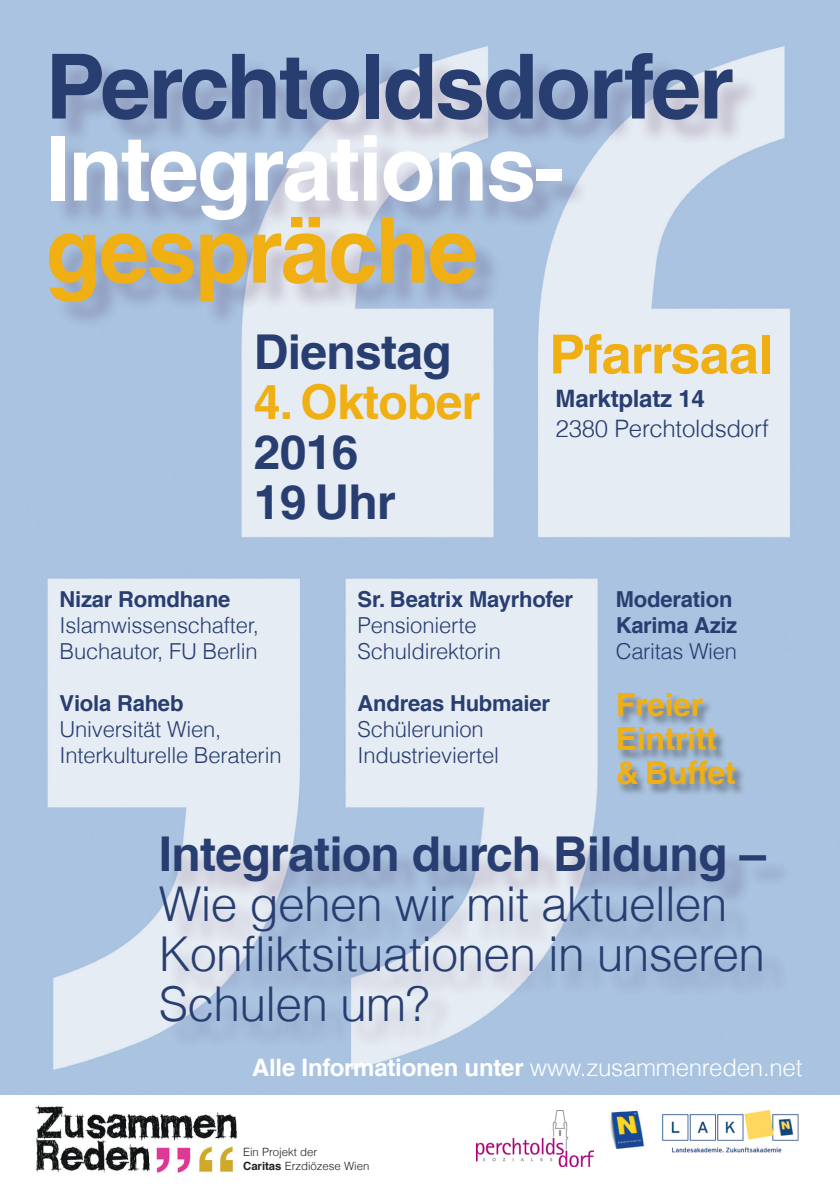
<style>
.page{position:relative;width:840px;height:1191px;background:#fff}
.page>*{position:absolute;margin:0;border:0;box-sizing:border-box;transform-origin:0 0}
.t1{font:700 90px "Helvetica LT Com";letter-spacing:-.025em;color:#283e71}
.t2{font:700 90px "Helvetica LT Com";letter-spacing:-.025em;color:#fff}
.t3{font:700 90px "Helvetica LT Com";letter-spacing:-.025em;color:#f0af13}
.t4{font:700 54px "Helvetica LT Com";letter-spacing:-.015em;color:#f0af13}
.t5{font:300 48px/50px "Helvetica LT Com";letter-spacing:-.015em;color:#283e71}
.t6{font:700 48px "Helvetica LT Com";letter-spacing:-.015em;color:#283e71}
.t7{font:700 48px "Helvetica LT Com";letter-spacing:-.015em;color:#f0af13}
.t8{font:700 32px "Helvetica LT Com";letter-spacing:-.01em;color:#f0af13}
.t9{font:700 24px "Helvetica LT Com";letter-spacing:-.01em;color:#fff}
.t10{font:300 24px "Helvetica LT Com";letter-spacing:-.01em;color:#283e71}
.t11{font:700 24px "Helvetica LT Com";letter-spacing:-.01em;color:#283e71}
.t12{font:300 22px/26px "Helvetica LT Com";letter-spacing:-.01em;color:#283e71}
.t13{font:700 22px "Helvetica LT Com";letter-spacing:-.01em;color:#283e71}
.t14{font:300 11.4px "Helvetica LT Com";letter-spacing:-.005em;color:#231f20}
.s1{font-weight:300}
.s2{font-weight:700}
</style>
<div class="page">
<img style="left:0;top:0;width:839px;height:1094px">
<div style="left:53px;top:57px;width:706px;height:273px;background:#2d0036;opacity:.2"></div>
<img style="left:35px;top:1105px;width:203px;height:68px">
<div style="left:166px;top:840px;width:626px;height:208px;background:#2d0036;opacity:.2"></div>
<img style="left:610px;top:1110px;width:35px;height:38px">
<img style="left:662px;top:1109px;width:137px;height:44px">
<img style="left:476px;top:1110px;width:117px;height:57px">
<div style="left:616px;top:693px;width:130px;height:103px;background:#231f20;opacity:.45"></div>
<p class="t1" style="left:45px;top:32px;width:689px">Perchtoldsdorfer</p>
<p class="t2" style="left:45px;top:114px;width:520px">Integrations-</p>
<p class="t3" style="left:45px;top:196px;width:434px">gespräche</p>
<p class="t6" style="left:254px;top:323px;width:199px">Dienstag</p>
<p class="t7" style="left:254px;top:373px;width:228px">4. Oktober</p>
<p class="t6" style="left:254px;top:423px;width:106px">2016</p>
<p class="t6" style="left:254px;top:473px;width:143px">19 Uhr</p>
<p class="t4" style="left:549px;top:321px;width:225px">Pfarrsaal</p>
<p class="t11" style="left:555px;top:384px;width:151px">Marktplatz 14</p>
<p class="t10" style="left:555px;top:414px;width:215px">2380 Perchtoldsdorf</p>
<p class="t13" style="left:60px;top:586px;width:172px">Nizar Romdhane</p>
<p class="t12" style="left:60px;top:612px;width:201px">Islamwissenschafter,<br>Buchautor, FU Berlin</p>
<p class="t13" style="left:60px;top:690px;width:125px">Viola Raheb</p>
<p class="t12" style="left:60px;top:716px;width:163px">Universität Wien,</p>
<p class="t12" style="left:60px;top:742px;width:223px">Interkulturelle Beraterin</p>
<p class="t13" style="left:357px;top:586px;width:217px">Sr. Beatrix Mayrhofer</p>
<p class="t12" style="left:357px;top:612px;width:121px">Pensionierte</p>
<p class="t12" style="left:357px;top:638px;width:145px">Schuldirektorin</p>
<p class="t13" style="left:357px;top:690px;width:194px">Andreas Hubmaier</p>
<p class="t12" style="left:357px;top:716px;width:127px">Schülerunion</p>
<p class="t12" style="left:357px;top:742px;width:143px">Industrieviertel</p>
<p class="t13" style="left:615px;top:586px;width:118px">Moderation</p>
<p class="t13" style="left:615px;top:612px;width:123px">Karima Aziz</p>
<p class="t12" style="left:615px;top:638px;width:123px">Caritas Wien</p>
<p class="t8" style="left:615px;top:685px;width:89px">Freier</p>
<p class="t8" style="left:615px;top:719px;width:102px">Eintritt</p>
<p class="t8" style="left:615px;top:753px;width:121px">&amp; Buffet</p>
<p class="t6" style="left:159px;top:825px;width:608px">Integration durch Bildung –</p>
<p class="t5" style="left:159px;top:878px;width:570px">Wie gehen wir mit aktuellen</p>
<p class="t5" style="left:159px;top:928px;width:607px">Konfliktsituationen in unseren<br>Schulen um?</p>
<p class="t9" style="left:252px;top:1053px;width:551px">Alle Informationen unter <span class="s1">www.zusammenreden.net</span></p>
<p class="t14" style="left:243px;top:1145px;width:75px">Ein Projekt der</p>
<p class="t14" style="left:243px;top:1159px;width:128px"><span class="s2">Caritas</span> Erzdiözese Wien</p>
</div>
